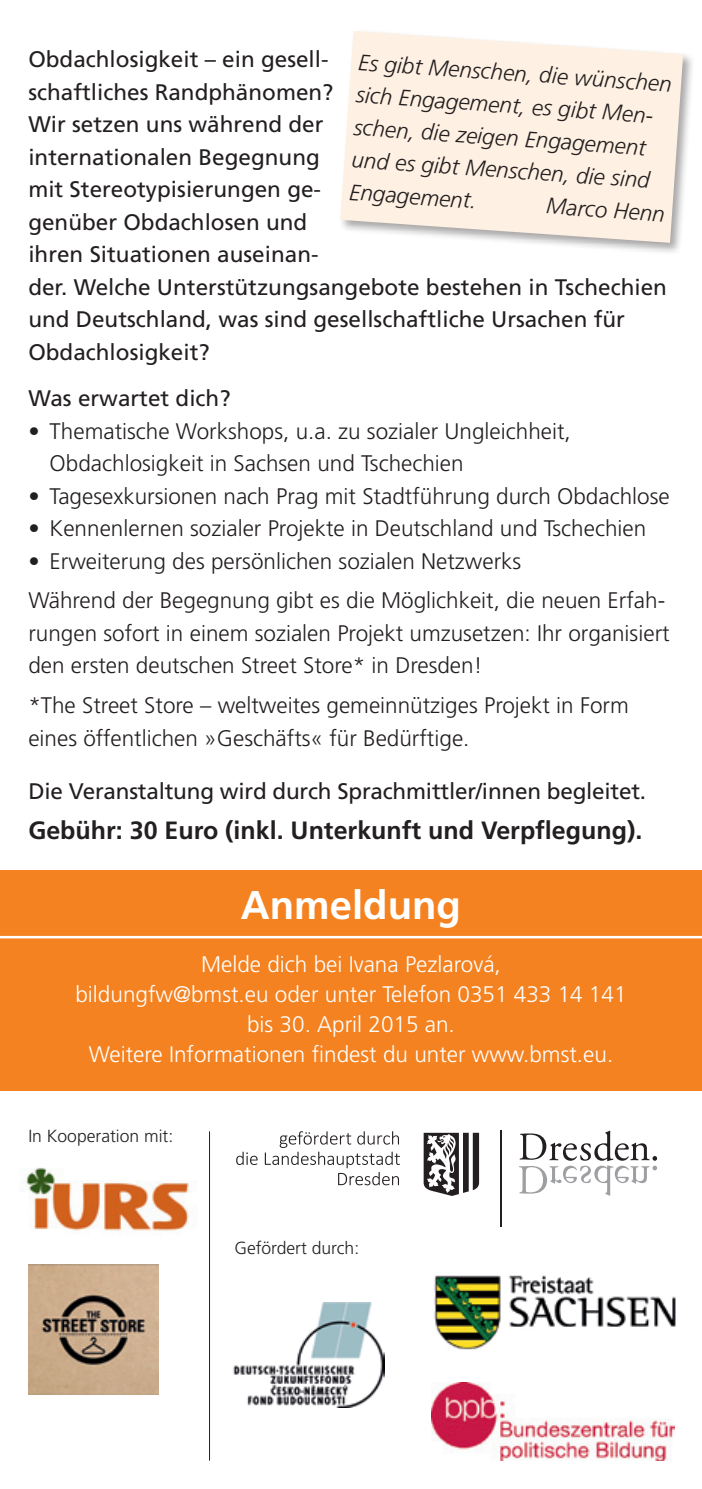
<style>
.page{position:relative;width:702px;height:1489px;background:#fff}
.page>*{position:absolute;margin:0;border:0;box-sizing:border-box;transform-origin:0 0}
.t1{font:700 40px "Frutiger CE";color:#fff}
.t2{font:700 25px "Frutiger CE";color:#231f20}
.t3{font:300 22.5px/32.5px "Frutiger CE";color:#231f20}
.t4{font:22.5px/32.5px "Frutiger CE";color:#231f20}
.t5{font:300 22.5px/30px "Frutiger CE";color:#fff;text-align:center}
.t6{font:italic 300 22.5px/32.5px "Frutiger CE";color:#231f20}
.t7{font:300 17.5px "Frutiger CE";color:#231f20}
</style>
<div class="page">
<div style="left:0;top:870px;width:702px;height:221px;background:#f58220"></div>
<hr style="left:0;top:935px;width:702px;height:3px;background:#fff">
<div style="left:338px;top:29px;width:358px;height:226px;background:#231f20;opacity:.4"></div>
<svg style="left:340px;top:31px;width:343px;height:212px;background:#fbefe3"></svg>
<img style="left:22px;top:1168px;width:168px;height:63px">
<img style="left:28px;top:1264px;width:130px;height:130px">
<img style="left:431px;top:1382px;width:243px;height:78px">
<img style="left:233px;top:1302px;width:151px;height:105px">
<img style="left:434px;top:1275px;width:242px;height:75px">
<svg style="left:236px;top:1131px;width:164px;height:54px"></svg>
<svg style="left:423px;top:1132px;width:56px;height:63px"></svg>
<svg style="left:519px;top:1130px;width:138px;height:65px"></svg>
<hr style="left:500px;top:1130px;width:1px;height:97px;background:#231f20">
<hr style="left:209px;top:1131px;width:1px;height:329px;background:#231f20">
<p class="t4" style="left:28px;top:43px;width:640px">Obdachlosigkeit – ein gesell-<br>schaftliches Randphänomen?<br>Wir setzen uns während der<br>internationalen Begegnung<br>mit Stereotypisierungen ge-<br>genüber Obdachlosen und<br>ihren Situationen auseinan-<br>der. Welche U nterstützungsangebote bestehen in Tschechien und Deutschland, was sind gesellschaftliche U rsachen für Obdachlosigkeit?</p>
<p class="t4" style="left:28px;top:382px;width:204px">Was erwartet dich?</p>
<p class="t3" style="left:50px;top:414px;width:522px;text-indent:-21px">• Thematische Workshops, u.a. zu sozialer Ungleichheit,<br>Obdachlosigkeit in Sachsen und Tschechien</p>
<p class="t3" style="left:28px;top:479px;width:642px">• Tagesexkursionen nach Prag mit Stadtführung durch Obdachlose</p>
<p class="t3" style="left:28px;top:512px;width:619px">• Kennenlernen sozialer Projekte in Deutschland und Tschechien</p>
<p class="t3" style="left:28px;top:541px;width:638px;line-height:39.5px">• Erweiterung des persönlichen sozialen Netzwerks<br>Während der Begegnung gibt es die Möglichkeit, die neuen Erfah-</p>
<p class="t3" style="left:28px;top:616px;width:642px">rungen sofort in einem sozialen Projekt umzusetzen: Ihr organisiert den ersten deutschen Street Store* in Dresden!</p>
<p class="t3" style="left:28px;top:688px;width:602px">*The Street Store – weltweites gemeinnütziges Projekt in Form eines öffentlichen »Geschäfts« für Bedürftige.</p>
<p class="t4" style="left:28px;top:775px;width:619px">Die Veranstaltung wird durch Sprachmittler/innen begleitet.</p>
<p class="t2" style="left:28px;top:815px;width:615px">Gebühr: 30 Euro (inkl. Unterkunft und Verpflegung).</p>
<p class="t6" style="left:359px;top:46px;width:315px;rotate:4deg">Es gibt Menschen, die wünschen sich Engagement, es gibt Men&shy;schen, die zeigen Engagement und es gibt Menschen, die sind<br>Engagement.</p>
<p class="t6" style="left:547px;top:189px;width:120px;rotate:4deg">Marco Henn</p>
<h1 class="t1" style="left:241px;top:880px;width:221px">Anmeldung</h1>
<p class="t5" style="left:75px;top:948px;width:552px">Melde dich bei Ivana Pezlarová,<br>bildungfw@bmst.eu oder unter Telefon 0351 433 14 141 bis 30. April 2015 an.<br>Weitere Informationen findest du unter www.bmst.eu.</p>
<p class="t7" style="left:28px;top:1125px;width:146px">In Kooperation mit:</p>
<p class="t7" style="left:234px;top:1237px;width:126px">Gefördert durch:</p>
</div>
